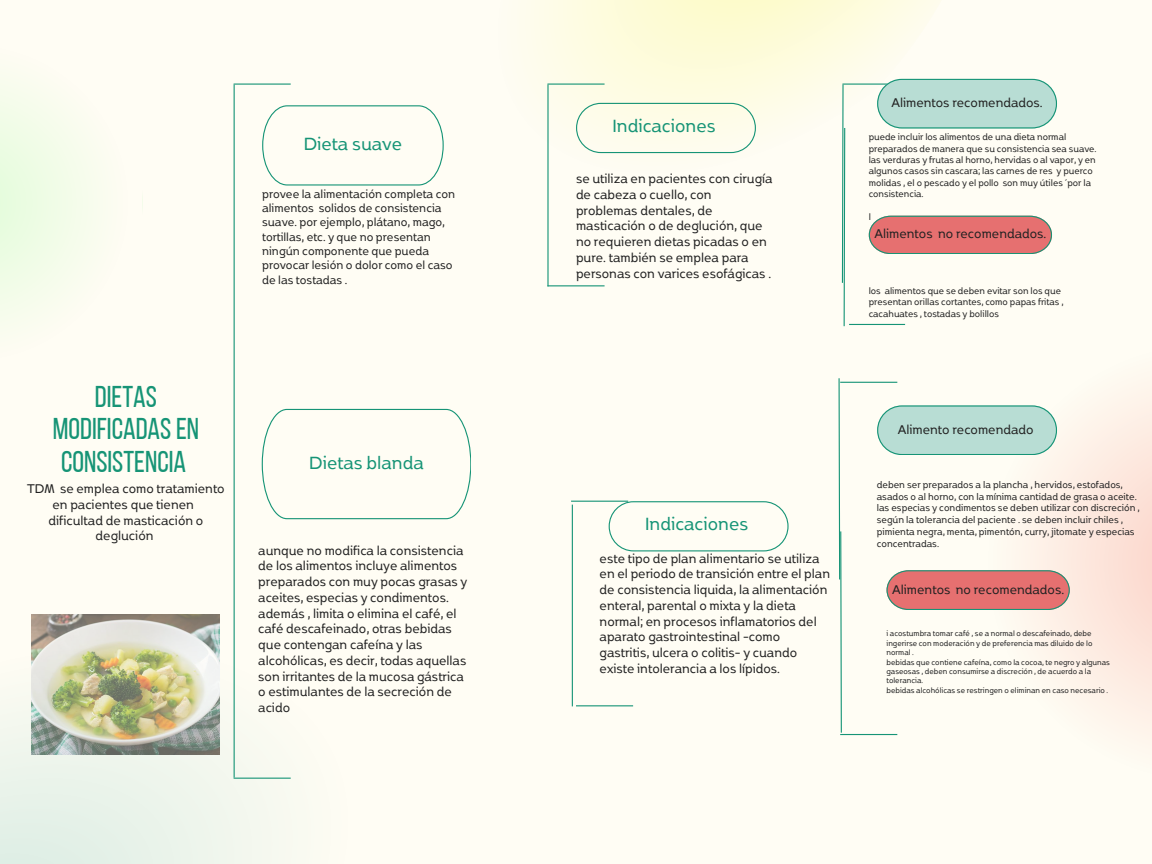
<style>
.page{position:relative;width:1152px;height:864px;background:#fffdf4}
.page>*{position:absolute;margin:0;border:0;box-sizing:border-box;transform-origin:0 0}
.t1{font:30px/32.7px "Bebas Neue";color:#169476;text-align:center}
.t2{font:21px "Boriboon";color:#169476}
.t3{font:15px/15.8px "Boriboon";color:#222}
.t4{font:13.65px/14.2px "Boriboon";color:#222}
.t5{font:11.25px/11.9px "Boriboon";color:#222}
.t6{font:10.8px/11.2px "Boriboon";color:#222}
.t7{font:9px/9.4px "Boriboon";color:#222;text-align:justify}
</style>
<div class="page">
<svg style="left:0;top:101px;width:77px;height:204px;fill:#f1fce8"></svg>
<svg style="left:0;top:562px;width:291px;height:302px"></svg>
<hr style="left:234px;top:85px;width:1px;height:693px;background:#169476">
<hr style="left:234px;top:84px;width:57px;height:1px;background:#169476">
<hr style="left:234px;top:778px;width:57px;height:1px;background:#169476">
<svg style="left:300px;top:0;width:737px;height:287px"></svg>
<hr style="left:547px;top:85px;width:2px;height:201px;background:#169476">
<hr style="left:547px;top:84px;width:58px;height:1px;background:#169476">
<hr style="left:547px;top:285px;width:58px;height:1px;background:#169476">
<hr style="left:572px;top:505px;width:1px;height:201px;background:#169476">
<hr style="left:571px;top:501px;width:57px;height:1px;background:#169476">
<hr style="left:576px;top:705px;width:57px;height:1px;background:#169476">
<hr style="left:842px;top:84px;width:58px;height:1px;background:#169476">
<hr style="left:849px;top:324px;width:56px;height:1px;background:#169476">
<hr style="left:840px;top:734px;width:57px;height:1px;background:#169476">
<hr style="left:840px;top:382px;width:57px;height:1px;background:#169476">
<svg style="left:262px;top:105px;width:181px;height:80px"></svg>
<svg style="left:877px;top:79px;width:180px;height:49px;background:#b4dbd1"></svg>
<svg style="left:1033px;top:399px;width:119px;height:328px;fill:#fdede4"></svg>
<svg style="left:877px;top:405px;width:180px;height:50px;background:#b4dbd1"></svg>
<div style="left:576px;top:103px;width:180px;height:50px;background:#fefcea"></div>
<svg style="left:262px;top:409px;width:209px;height:110px"></svg>
<svg style="left:609px;top:501px;width:180px;height:50px"></svg>
<svg style="left:869px;top:216px;width:183px;height:38px;background:#db7876"></svg>
<svg style="left:887px;top:570px;width:183px;height:40px;background:#da7876"></svg>
<svg style="left:838px;top:378px;width:4px;height:355px"></svg>
<svg style="left:841px;top:84px;width:5px;height:243px"></svg>
<img style="left:32px;top:614px;width:188px;height:141px">
<p class="t1" style="left:53px;top:383px;width:148px">DIETAS<br>MODIFICADASEN<br>CONSISTENCIA</p>
<p class="t2" style="left:304px;top:131px;width:100px">Dieta suave</p>
<p class="t4" style="left:262px;top:186px;width:195px">provee la alimentación completa con alimentos solidos de consistencia suave. por ejemplo, plátano, mago, tortillas, etc. y que no presentan ningún componente que pueda provocar lesión o dolor como el caso de las tostadas .</p>
<p class="t2" style="left:309px;top:449px;width:116px">Dietas blanda</p>
<p class="t2" style="left:612px;top:113px;width:105px">Indicaciones</p>
<p class="t3" style="left:576px;top:170px;width:198px">se utiliza en pacientes con cirugía de cabeza o cuello, con problemas dentales, de masticación o de deglución, que no requieren dietas picadas o en pure. también se emplea para personas con varices esofágicas .</p>
<p class="t3" style="left:891px;top:94px;width:153px">Alimentos recomendados.</p>
<p class="t6" style="left:869px;top:131px;width:229px">puede incluir los alimentos de una dieta normal preparados de manera que su consistencia sea suave. las verduras y frutas al horno, hervidas o al vapor, y en algunos casos sin cascara; las carnes de res y puerco molidas , el o pescado y el pollo son muy útiles ´por la consistencia.</p>
<p class="t6" style="left:869px;top:210px;width:4px">l</p>
<p class="t3" style="left:874px;top:225px;width:174px">Alimentos no recomendados.</p>
<p class="t6" style="left:869px;top:285px;width:196px">los alimentos que se deben evitar son los que presentan orillas cortantes, como papas fritas , cacahuates , tostadas y bolillos</p>
<p class="t3" style="left:898px;top:421px;width:137px">Alimento recomendado</p>
<p class="t3" style="left:27px;top:480px;width:199px;text-align:center">TDM se emplea como tratamiento en pacientes que tienen dificultad de masticación o deglución</p>
<p class="t5" style="left:877px;top:478px;width:264px">deben ser preparados a la plancha , hervidos, estofados, asados o al horno, con la mínima cantidad de grasa o aceite. las especias y condimentos se deben utilizar con discreción , según la tolerancia del paciente . se deben incluir chiles , pimienta negra, menta, pimentón, curry, jitomate y especias concentradas.</p>
<p class="t2" style="left:645px;top:511px;width:105px">Indicaciones</p>
<p class="t3" style="left:258px;top:541px;width:211px">aunque no modifica la consistencia de los alimentos incluye alimentos preparados con muy pocas grasas y aceites, especias y condimentos. además , limita o elimina el café, el café descafeinado, otras bebidas que contengan cafeína y las alcohólicas, es decir, todas aquellas son irritantes de la mucosa gástrica o estimulantes de la secreción de acido</p>
<p class="t3" style="left:600px;top:549px;width:232px">este tipo de plan alimentario se utiliza en el periodo de transición entre el plan de consistencia liquida, la alimentación enteral, parental o mixta y la dieta normal; en procesos inflamatorios del aparato gastrointestinal -como gastritis, ulcera o colitis- y cuando existe intolerancia a los lípidos.</p>
<p class="t3" style="left:892px;top:581px;width:174px">Alimentos no recomendados.</p>
<p class="t7" style="left:887px;top:629px;width:208px">i acostumbra tomar café , se a normal o descafeinado, debe ingerirse con moderación y de preferencia mas diluido de lo normal .</p>
<p class="t7" style="left:887px;top:657px;width:225px;text-align:left">bebidas que contiene cafeína, como la cocoa, te negro y algunas gaseosas , deben consumirse a discreción , de acuerdo a la tolerancia.</p>
<p class="t7" style="left:887px;top:685px;width:223px">bebidas alcohólicas se restringen o eliminan en caso necesario .</p>
</div>
